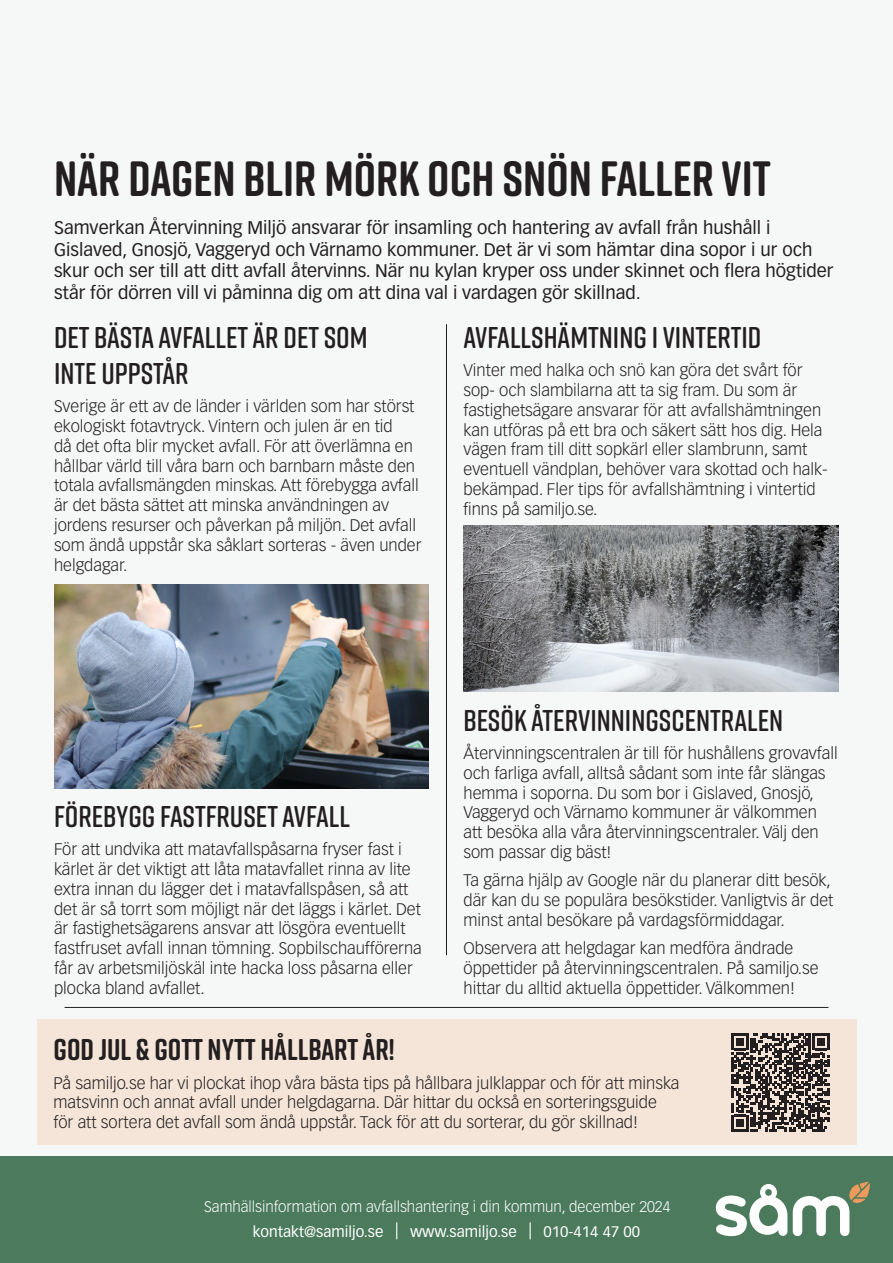
<style>
.page{position:relative;width:893px;height:1263px;background:#fff}
.page>*{position:absolute;margin:0;border:0;box-sizing:border-box;transform-origin:0 0}
.Rubrik_H1{font:700 49.5px "Rift Soft";color:#231f20}
.Rubrik_H2{font:600 30px/36px "Rift Soft";color:#231f20}
.Rubrik_H2-2{font:700 30px "Rift Soft";color:#231f20}
.Ingress{font:18px/21.6px "Vectora LT Pro";color:#231f20}
.Brödtext{font:300 16.5px/19.8px "Vectora LT Pro";color:#231f20}
.Brödtext-2{font:300 15px "Vectora LT Pro";color:#fff}
.t1{font:15px "Vectora LT Pro";color:#fff}
</style>
<div class="page">
<div style="left:0;top:0;width:893px;height:1157px;background:#f6f8f7"></div>
<div style="left:0;top:1157px;width:893px;height:106px;background:#4b7a5d"></div>
<svg style="left:793px;top:1182px;width:77px;height:54px"></svg>
<svg style="left:716px;top:1184px;width:71px;height:52px"></svg>
<svg style="left:530px;top:1222px;width:1px;height:17px"></svg>
<svg style="left:396px;top:1222px;width:1px;height:17px"></svg>
<hr style="left:446px;top:324px;width:1px;height:631px;background:#231f20">
<img style="left:54px;top:585px;width:374px;height:204px">
<img style="left:463px;top:525px;width:376px;height:166px">
<div style="left:37px;top:1020px;width:819px;height:125px;background:#f4e5d8"></div>
<svg style="left:732px;top:1033px;width:97px;height:98px"></svg>
<hr style="left:65px;top:1007px;width:763px;height:1px;background:#231f20">
<h1 class="Rubrik_H1" style="left:54px;top:143px;width:718px">NÄR DAGEN BLIR MÖRK OCH SNÖN FALLER VIT</h1>
<p class="Ingress" style="left:54px;top:217px;width:781px">Samverkan Återvinning Miljö ansvarar för insamling och hantering av avfall från hushåll i Gislaved, Gnosjö, Vaggeryd och Värnamo kommuner. Det är vi som hämtar dina sopor i ur och skur och ser till att ditt avfall återvinns. När nu kylan kryper oss under skinnet och flera högtider står för dörren vill vi påminna dig om att dina val i vardagen gör skillnad.</p>
<h2 class="Rubrik_H2" style="left:54px;top:318px;width:315px">DET BÄSTA AVFALLET ÄR DET SOM<br>INTE UPPSTÅR</h2>
<p class="Brödtext" style="left:54px;top:396px;width:369px">Sverige är ett av de länder i världen som har störst ekologiskt fotavtryck. Vintern och julen är en tid<br>då det ofta blir mycket avfall. För att överlämna en hållbar värld till våra barn och barnbarn måste den totala avfallsmängden minskas. Att förebygga avfall är det bästa sättet att minska användningen av jordens resurser och påverkan på miljön. Det avfall som ändå uppstår ska såklart sorteras - även under helgdagar.</p>
<h2 class="Rubrik_H2" style="left:463px;top:318px;width:299px">AVFALLSHÄMTNING I VINTERTID</h2>
<p class="Brödtext" style="left:463px;top:360px;width:366px">Vinter med halka och snö kan göra det svårt för sop- och slambilarna att ta sig fram. Du som är fastighetsägare ansvarar för att avfallshämtningen kan utföras på ett bra och säkert sätt hos dig. Hela vägen fram till ditt sopkärl eller slambrunn, samt eventuell vändplan, behöver vara skottad och halk&shy;bekämpad. Fler tips för avfallshämtning i vintertid finns på samiljo.se.</p>
<h2 class="Rubrik_H2" style="left:54px;top:797px;width:298px">FÖREBYGG FASTFRUSET AVFALL</h2>
<p class="Brödtext" style="left:54px;top:839px;width:369px">För att undvika att matavfallspåsarna fryser fast i kärlet är det viktigt att låta matavfallet rinna av lite extra innan du lägger det i matavfallspåsen, så att det är så torrt som möjligt när det läggs i kärlet. Det är fastighetsägarens ansvar att lösgöra eventuellt fastfruset avfall innan tömning. Sopbilschaufförerna får av arbetsmiljöskäl inte hacka loss påsarna eller plocka bland avfallet.</p>
<h2 class="Rubrik_H2" style="left:463px;top:701px;width:321px">BESÖK ÅTERVINNINGSCENTRALEN</h2>
<p class="Brödtext" style="left:463px;top:743px;width:376px">Återvinningscentralen är till för hushållens grovavfall och farliga avfall, alltså sådant som inte får slängas hemma i soporna. Du som bor i Gislaved, Gnosjö, Vaggeryd och Värnamo kommuner är välkommen att besöka alla våra återvinningscentraler. Välj den som passar dig bäst!</p>
<p class="Brödtext" style="left:463px;top:871px;width:371px">Ta gärna hjälp av Google när du planerar ditt besök, där kan du se populära besökstider. Vanligtvis är det minst antal besökare på vardagsförmiddagar.</p>
<p class="Brödtext" style="left:463px;top:938px;width:357px">Observera att helgdagar kan medföra ändrade öppettider på återvinningscentralen. På samiljo.se hittar du alltid aktuella öppettider. Välkommen!</p>
<h2 class="Rubrik_H2-2" style="left:54px;top:1028px;width:343px">GOD JUL &amp; GOTT NYTT HÅLLBART ÅR!</h2>
<p class="Brödtext" style="left:54px;top:1073px;width:627px">På samiljo.se har vi plockat ihop våra bästa tips på hållbara julklappar och för att minska matsvinn och annat avfall under helgdagarna. Där hittar du också en sorteringsguide för att sortera det avfall som ändå uppstår. Tack för att du sorterar, du gör skillnad!</p>
<p class="Brödtext-2" style="left:204px;top:1198px;width:468px">Samhällsinformation om avfallshantering i din kommun, december 2024</p>
<p class="t1" style="left:253px;top:1222px;width:132px">kontakt@samiljo.se</p>
<p class="t1" style="left:410px;top:1222px;width:108px">www.samiljo.se</p>
<p class="t1" style="left:543px;top:1222px;width:98px">010-414 47 00</p>
</div>
